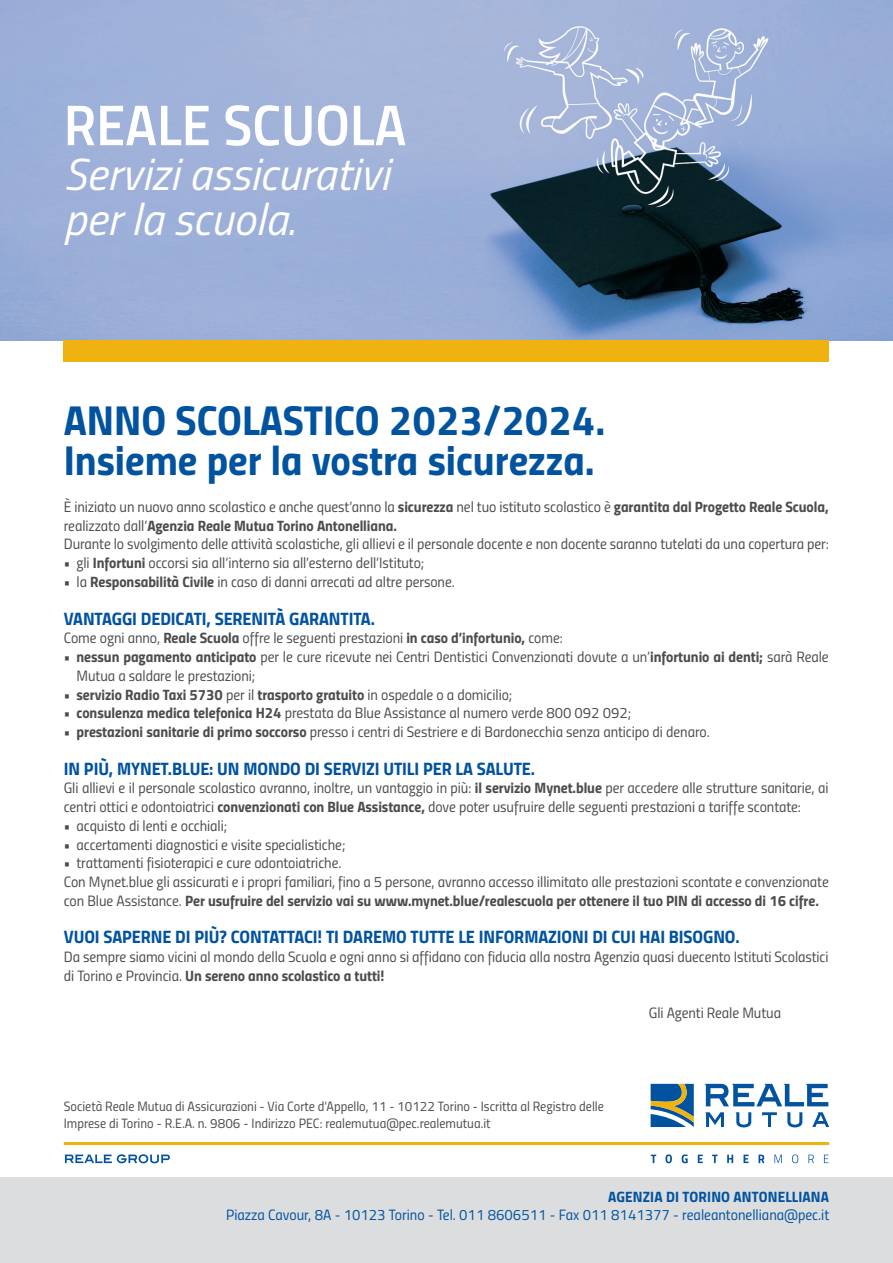
<style>
.page{position:relative;width:893px;height:1263px;background:#fff}
.page>*{position:absolute;margin:0;border:0;box-sizing:border-box;transform-origin:0 0}
.t1{font:57.6px "Titillium Semibold Upright";color:#fff}
.t2{font:italic 45px/45px "Titillium";color:#fff}
.t3{font:42px/39px "Titillium Bold Upright";color:#0153a0}
.t4{font:18px "Titillium Bold Upright";letter-spacing:-.005em;color:#0153a0}
.t5{font:15px/18.8px "Titillium Regular Upright";letter-spacing:-.005em;color:#4b4c4d}
.t6{font:15px "Titillium Bold Upright";letter-spacing:-.005em;color:#4b4c4d}
.t7{font:15px "Titillium Regular Upright";color:#0153a0}
.t8{font:15px "Titillium Bold Upright";letter-spacing:.01em;color:#0153a0}
.t9{font:13.5px/16.5px "Titillium Regular Upright";color:#4b4c4d}
.s1{font-family:"Titillium Bold Upright"}
.s2{font-family:"Titillium Regular Upright"}
</style>
<div class="page">
<img style="left:0;top:0;width:893px;height:340px">
<div style="left:64px;top:340px;width:765px;height:21px;background:#efb211"></div>
<div style="left:0;top:1178px;width:893px;height:85px;background:#dcdddf"></div>
<svg style="left:651px;top:1084px;width:43px;height:43px"></svg>
<svg style="left:705px;top:1084px;width:123px;height:22px"></svg>
<svg style="left:705px;top:1112px;width:19px;height:15px"></svg>
<svg style="left:736px;top:1112px;width:15px;height:15px"></svg>
<svg style="left:762px;top:1112px;width:15px;height:15px"></svg>
<svg style="left:787px;top:1112px;width:15px;height:15px"></svg>
<svg style="left:812px;top:1112px;width:17px;height:15px"></svg>
<hr style="left:64px;top:1142px;width:765px;height:3px;background:#efb211">
<svg style="left:65px;top:1154px;width:105px;height:9px"></svg>
<svg style="left:651px;top:1154px;width:178px;height:9px"></svg>
<h1 class="t1" style="left:64px;top:81px;width:344px">REALE SCUOLA</h1>
<h2 class="t2" style="left:64px;top:150px;width:327px">Servizi assicurativi per la scuola.</h2>
<h3 class="t3" style="left:64px;top:399px;width:543px">ANNO SCOLASTICO 2023/2024.<br>Insieme per la vostra sicurezza.</h3>
<p class="t5" style="left:64px;top:496px;width:766px">È iniziato un nuovo anno scolastico e anche quest’anno la <span class="s1">sicurezza</span> nel tuo istituto scolastico è <span class="s1">garantita dal Progetto Reale Scuola,</span></p>
<p class="t6" style="left:64px;top:514px;width:335px"><span class="s2">realizzato dall’</span>Agenzia Reale Mutua Torino Antonelliana.</p>
<p class="t5" style="left:64px;top:534px;width:766px">Durante lo svolgimento delle attività scolastiche, gli allievi e il personale docente e non docente saranno tutelati da una copertura per:</p>
<p class="t5" style="left:64px;top:553px;width:362px"><span class="s1">•</span> gli <span class="s1">Infortuni</span> occorsi sia all’interno sia all’esterno dell’Istituto;</p>
<p class="t5" style="left:64px;top:571px;width:392px"><span class="s1">•</span> la <span class="s1">Responsabilità Civile</span> in caso di danni arrecati ad altre persone.</p>
<p class="t4" style="left:64px;top:604px;width:313px">VANTAGGI DEDICATI, SERENITÀ GARANTITA.</p>
<p class="t5" style="left:64px;top:628px;width:500px">Come ogni anno, <span class="s1">Reale Scuola</span> offre le seguenti prestazioni <span class="s1">in caso d’infortunio,</span> come:</p>
<p class="t5" style="left:77px;top:646px;width:754px;text-indent:-13px"><span class="s1">• nessun pagamento anticipato</span> per le cure ricevute nei Centri Dentistici Convenzionati dovute a un’<span class="s1">infortunio ai denti;</span> sarà Reale<br>Mutua a saldare le prestazioni;</p>
<p class="t6" style="left:64px;top:682px;width:450px">• servizio Radio Taxi 5730 <span class="s2">per il</span> trasporto gratuito <span class="s2">in ospedale o a domicilio;</span></p>
<p class="t5" style="left:64px;top:703px;width:569px"><span class="s1">• consulenza medica telefonica H24</span> prestata da Blue Assistance al numero verde 800 092 092;</p>
<p class="t5" style="left:64px;top:721px;width:647px"><span class="s1">• prestazioni sanitarie di primo soccorso</span> presso i centri di Sestriere e di Bardonecchia senza anticipo di denaro.</p>
<p class="t4" style="left:64px;top:754px;width:473px">IN PIÙ, MYNET.BLUE: UN MONDO DI SERVIZI UTILI PER LA SALUTE.</p>
<p class="t5" style="left:64px;top:778px;width:766px">Gli allievi e il personale scolastico avranno, inoltre, un vantaggio in più: <span class="s1">il servizio Mynet.blue</span> per accedere alle strutture sanitarie, ai centri ottici e odontoiatrici <span class="s1">convenzionati con Blue Assistance,</span> dove poter usufruire delle seguenti prestazioni a tariffe scontate:</p>
<p class="t5" style="left:64px;top:815px;width:165px"><span class="s1">•</span> acquisto di lenti e occhiali;</p>
<p class="t5" style="left:64px;top:834px;width:283px"><span class="s1">•</span> accertamenti diagnostici e visite specialistiche;</p>
<p class="t5" style="left:64px;top:853px;width:766px"><span class="s1">•</span> trattamenti fisioterapici e cure odontoiatriche.<br>Con Mynet.blue gli assicurati e i propri familiari, fino a 5 persone, avranno accesso illimitato alle prestazioni scontate e convenzionate</p>
<p class="t6" style="left:64px;top:889px;width:757px"><span class="s2">con Blue Assistance.</span> Per usufruire del servizio vai su www.mynet.blue/realescuola per ottenere il tuo PIN di accesso di 16 cifre.</p>
<p class="t4" style="left:64px;top:923px;width:677px">VUOI SAPERNE DI PIÙ? CONTATTACI! TI DAREMO TUTTE LE INFORMAZIONI DI CUI HAI BISOGNO.</p>
<p class="t5" style="left:64px;top:946px;width:766px">Da sempre siamo vicini al mondo della Scuola e ogni anno si affidano con fiducia alla nostra Agenzia quasi duecento Istituti Scolastici</p>
<p class="t6" style="left:64px;top:964px;width:322px"><span class="s2">di Torino e Provincia.</span> Un sereno anno scolastico a tutti!</p>
<p class="t5" style="left:649px;top:1003px;width:134px">Gli Agenti Reale Mutua</p>
<p class="t9" style="left:64px;top:1098px;width:542px">Società Reale Mutua di Assicurazioni - Via Corte d’Appello, 11 - 10122 Torino - Iscritta al Registro delle<br>Imprese di Torino - R.E.A. n. 9806 - Indirizzo PEC: realemutua@pec.realemutua.it</p>
<p class="t8" style="left:608px;top:1185px;width:222px">AGENZIA DI TORINO ANTONELLIANA</p>
<p class="t7" style="left:226px;top:1204px;width:604px">Piazza Cavour, 8A - 10123 Torino - Tel. 011 8606511 - Fax 011 8141377 - realeantonelliana@pec.it</p>
</div>
